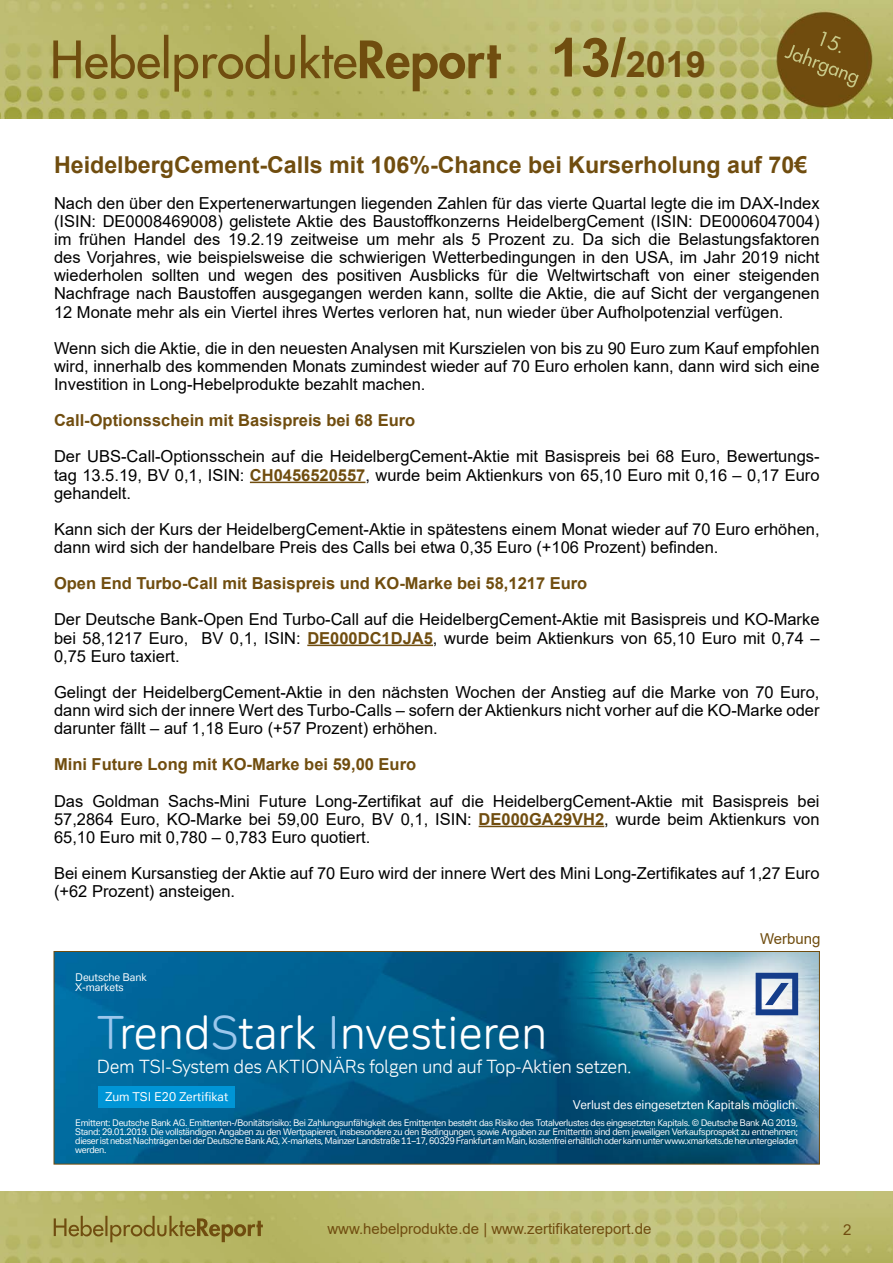
<style>
.page{position:relative;width:893px;height:1263px;background:#fff}
.page>*{position:absolute;margin:0;border:0;box-sizing:border-box;transform-origin:0 0}
.t1{font:45px "Deutsche Bank Display";letter-spacing:-.01em;color:#fff}
.t2{font:700 36px "Arial";color:#704d0f}
.t3{font:700 23.25px "Arial";color:#704d0f}
.t4{font:18px "Deutsche Bank Display";letter-spacing:-.02em;color:#fff}
.t5{font:16.5px/18.1px "Arial";color:#000;text-align:justify}
.t6{font:700 16.5px "Arial";color:#704d0f}
.t7{font:15px "Arial";color:#704d0f}
.t8{font:12px "Deutsche Bank Text";letter-spacing:-.01em;color:#fff}
.t9{font:10.5px/10.5px "Deutsche Bank Text";letter-spacing:-.01em;color:#fff}
.t10{font:9px/9px "Deutsche Bank Text";letter-spacing:-.035em;color:#fff;text-align:justify}
.s1{font-size:54px}
.s2{font-weight:700;color:#704d0f}
.s3{color:#9bc7ec}
</style>
<div class="page">
<img style="left:0;top:1192px;width:893px;height:71px">
<img style="left:0;top:0;width:893px;height:119px">
<hr style="left:250px;top:482px;width:115px;height:1px;background:#704d0f">
<hr style="left:307px;top:645px;width:126px;height:1px;background:#704d0f">
<hr style="left:479px;top:826px;width:125px;height:1px;background:#704d0f">
<img style="left:56px;top:953px;width:762px;height:209px">
<svg style="left:756px;top:973px;width:42px;height:42px"></svg>
<div style="left:99px;top:1086px;width:136px;height:21px;background:#0095d6"></div>
<div style="left:54px;top:951px;width:766px;height:213px;border:1px solid #704d0f"></div>
<h2 class="t2" style="left:551px;top:39px;width:157px"><span class="s1">13/</span>2019</h2>
<h3 class="t3" style="left:54px;top:148px;width:755px">HeidelbergCement-Calls mit 106%-Chance bei Kurserholung auf 70€</h3>
<p class="t5" style="left:54px;top:194px;width:767px">Nach den über den Expertenerwartungen liegenden Zahlen für das vierte Quartal legte die im DAX-Index (ISIN: DE0008469008) gelistete Aktie des Baustoffkonzerns HeidelbergCement (ISIN: DE0006047004) im frühen Handel des 19.2.19 zeitweise um mehr als 5 Prozent zu. Da sich die Belastungsfaktoren des Vorjahres, wie beispielsweise die schwierigen Wetterbedingungen in den USA, im Jahr 2019 nicht wiederholen sollten und wegen des positiven Ausblicks für die Weltwirtschaft von einer steigenden Nachfrage nach Baustoffen ausgegangen werden kann, sollte die Aktie, die auf Sicht der vergangenen 12 Monate mehr als ein Viertel ihres Wertes verloren hat, nun wieder über Aufholpotenzial verfügen.</p>
<p class="t5" style="left:54px;top:339px;width:767px">Wenn sich die Aktie, die in den neuesten Analysen mit Kurszielen von bis zu 90 Euro zum Kauf empfohlen wird, innerhalb des kommenden Monats zumindest wieder auf 70 Euro erholen kann, dann wird sich eine Investition in Long-Hebelprodukte bezahlt machen.</p>
<p class="t6" style="left:54px;top:409px;width:363px">Call-Optionsschein mit Basispreis bei 68 Euro</p>
<p class="t5" style="left:54px;top:447px;width:767px">Der UBS-Call-Optionsschein auf die HeidelbergCement-Aktie mit Basispreis bei 68 Euro, Bewertungs&shy;tag 13.5.19, BV 0,1, ISIN: <span class="s2">CH0456520557</span>, wurde beim Aktienkurs von 65,10 Euro mit 0,16 – 0,17 Euro gehandelt.</p>
<p class="t5" style="left:54px;top:520px;width:767px">Kann sich der Kurs der HeidelbergCement-Aktie in spätestens einem Monat wieder auf 70 Euro erhöhen, dann wird sich der handelbare Preis des Calls bei etwa 0,35 Euro (+106 Prozent) befinden.</p>
<p class="t6" style="left:54px;top:572px;width:535px">Open End Turbo-Call mit Basispreis und KO-Marke bei 58,1217 Euro</p>
<p class="t5" style="left:54px;top:610px;width:767px">Der Deutsche Bank-Open End Turbo-Call auf die HeidelbergCement-Aktie mit Basispreis und KO-Marke bei 58,1217 Euro, BV 0,1, ISIN: <span class="s2">DE000DC1DJA5</span>, wurde beim Aktienkurs von 65,10 Euro mit 0,74 – 0,75 Euro taxiert.</p>
<p class="t5" style="left:54px;top:683px;width:767px">Gelingt der HeidelbergCement-Aktie in den nächsten Wochen der Anstieg auf die Marke von 70 Euro, dann wird sich der innere Wert des Turbo-Calls – sofern der Aktienkurs nicht vorher auf die KO-Marke oder darunter fällt – auf 1,18 Euro (+57 Prozent) erhöhen.</p>
<p class="t6" style="left:54px;top:753px;width:364px">Mini Future Long mit KO-Marke bei 59,00 Euro</p>
<p class="t5" style="left:54px;top:791px;width:767px">Das Goldman Sachs-Mini Future Long-Zertifikat auf die HeidelbergCement-Aktie mit Basispreis bei 57,2864 Euro, KO-Marke bei 59,00 Euro, BV 0,1, ISIN: <span class="s2">DE000GA29VH2</span>, wurde beim Aktienkurs von 65,10 Euro mit 0,780 – 0,783 Euro quotiert.</p>
<p class="t5" style="left:54px;top:864px;width:767px">Bei einem Kursanstieg der Aktie auf 70 Euro wird der innere Wert des Mini Long-Zertifikates auf 1,27 Euro (+62 Prozent) ansteigen.</p>
<p class="t9" style="left:75px;top:971px;width:73px">Deutsche Bank<br>X-markets</p>
<p class="t7" style="left:760px;top:929px;width:62px">Werbung</p>
<h1 class="t1" style="left:97px;top:1004px;width:452px"><span class="s3">T</span>rend<span class="s3">S</span>tark <span class="s3">I</span>nvestieren</h1>
<p class="t4" style="left:97px;top:1055px;width:537px">Dem TSI-System des AKTIONÄRs folgen und auf Top-Aktien setzen.</p>
<p class="t8" style="left:105px;top:1089px;width:125px">Zum TSI E20 Zertifikat</p>
<p class="t8" style="left:573px;top:1097px;width:227px">Verlust des eingesetzten Kapitals möglich.</p>
<p class="t10" style="left:75px;top:1118px;width:724px">Emittent: Deutsche Bank AG. Emittenten-/Bonitätsrisiko: Bei Zahlungsunfähigkeit des Emittenten besteht das Risiko des Totalverlustes des eingesetzten Kapitals. © Deutsche Bank AG 2019, Stand: 29.01.2019. Die vollständigen Angaben zu den Wertpapieren, insbesondere zu den Bedingungen, sowie Angaben zur Emittentin sind dem jeweiligen Verkaufsprospekt zu entnehmen; dieser ist nebst Nachträgen bei der Deutsche Bank AG, X-markets, Mainzer Landstraße 11–17, 60329 Frankfurt am Main, kostenfrei erhältlich oder kann unter www.xmarkets.de heruntergeladen werden.</p>
<p class="t7" style="left:327px;top:1218px;width:326px">www.hebelprodukte.de | www.zertifikatereport.de</p>
<p class="t7" style="left:843px;top:1219px;width:10px">2</p>
</div>
